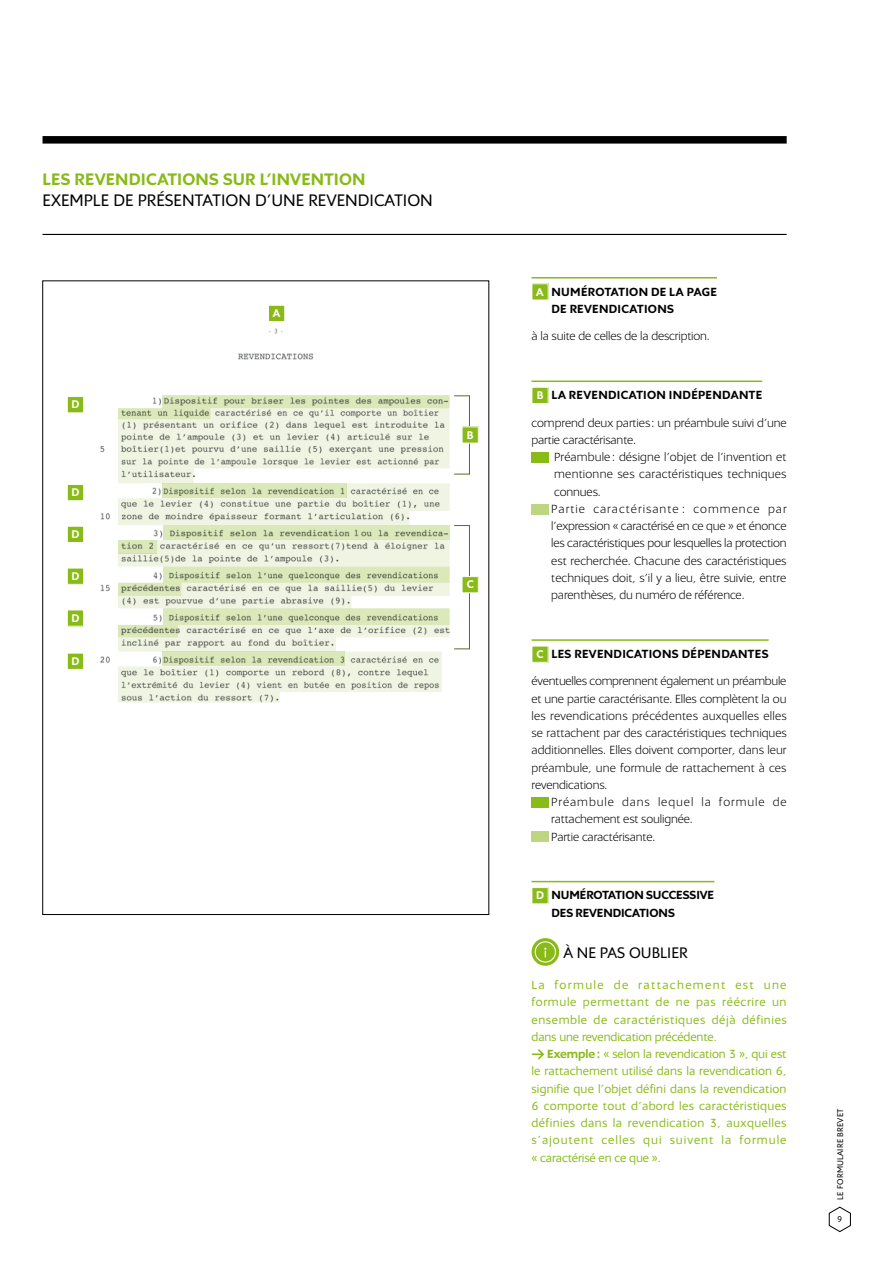
<style>
.page{position:relative;width:893px;height:1263px;background:#fff}
.page>*{position:absolute;margin:0;border:0;box-sizing:border-box;transform-origin:0 0}
.t1{font:18px "Inpi";color:#000}
.t2{font:700 18px "Inpi";letter-spacing:.01em;color:#89ba17}
.t3{font:16.5px "Inpi";color:#000}
.t4{font:300 12.75px/17.2px "Inpi";color:#000}
.t5{font:12.75px/17.2px "Inpi";letter-spacing:.035em;color:#89ba17;text-align:justify}
.t6{font:300 12.75px/17.2px "Inpi";letter-spacing:.075em;color:#000}
.t7{font:300 12.75px/27.6px "Inpi";letter-spacing:-.02em;color:#000}
.t8{font:700 12.75px/17.2px "Inpi";color:#000}
.t9{font:700 12.75px/17.2px "Inpi";letter-spacing:.025em;color:#000}
.t10{font:700 12px "Inpi";color:#fff}
.t11{font:9px "Inpi";letter-spacing:.02em;color:#000}
.s1{font-size:12px;color:#fff}
.s2{font-weight:700;font-size:12px;color:#fff}
.s3{font-weight:700}
</style>
<div class="page">
<svg style="left:828px;top:1206px;width:23px;height:26px"></svg>
<div style="left:43px;top:136px;width:744px;height:8px;background:#000"></div>
<hr style="left:531px;top:277px;width:186px;height:1px;background:#89ba17">
<hr style="left:531px;top:380px;width:231px;height:2px;background:#89ba17">
<hr style="left:531px;top:639px;width:238px;height:2px;background:#89ba17">
<hr style="left:531px;top:881px;width:183px;height:1px;background:#89ba17">
<div style="left:532px;top:284px;width:16px;height:16px;background:#89ba17"></div>
<div style="left:531px;top:283px;width:18px;height:17px;border:1px solid #fff"></div>
<div style="left:532px;top:387px;width:16px;height:16px;background:#89ba17"></div>
<div style="left:531px;top:387px;width:18px;height:17px;border:1px solid #fff"></div>
<div style="left:531px;top:452px;width:18px;height:11px;background:#89ba17"></div>
<div style="left:531px;top:504px;width:18px;height:10px;background:#bed682"></div>
<div style="left:532px;top:646px;width:16px;height:16px;background:#89ba17"></div>
<div style="left:531px;top:646px;width:18px;height:17px;border:1px solid #fff"></div>
<div style="left:531px;top:797px;width:18px;height:11px;background:#89ba17"></div>
<div style="left:531px;top:832px;width:18px;height:10px;background:#bed682"></div>
<div style="left:532px;top:887px;width:16px;height:17px;background:#89ba17"></div>
<div style="left:531px;top:887px;width:18px;height:17px;border:1px solid #fff"></div>
<svg style="left:531px;top:938px;width:28px;height:28px"></svg>
<svg style="left:531px;top:1049px;width:13px;height:10px"></svg>
<hr style="left:43px;top:234px;width:744px;height:1px;background:#000">
<svg style="left:163px;top:526px;width:287px;height:14px;background:#cbd7ac"></svg>
<div style="left:268px;top:305px;width:17px;height:16px;background:#89ba17"></div>
<div style="left:268px;top:305px;width:17px;height:17px;border:1px solid #fff"></div>
<svg style="left:118px;top:395px;width:352px;height:131px"></svg>
<svg style="left:118px;top:540px;width:352px;height:163px"></svg>
<hr style="left:469px;top:395px;width:1px;height:79px;background:#596c26">
<hr style="left:469px;top:525px;width:1px;height:124px;background:#596c26">
<div style="left:462px;top:427px;width:16px;height:16px;background:#89ba17"></div>
<div style="left:462px;top:577px;width:16px;height:16px;background:#89ba17"></div>
<div style="left:462px;top:576px;width:17px;height:17px;border:1px solid #fff"></div>
<div style="left:67px;top:653px;width:17px;height:16px;background:#89ba17"></div>
<div style="left:67px;top:653px;width:17px;height:17px;border:1px solid #fff"></div>
<div style="left:67px;top:610px;width:17px;height:16px;background:#89ba17"></div>
<div style="left:67px;top:610px;width:17px;height:17px;border:1px solid #fff"></div>
<div style="left:67px;top:568px;width:17px;height:16px;background:#89ba17"></div>
<div style="left:67px;top:568px;width:17px;height:17px;border:1px solid #fff"></div>
<div style="left:67px;top:526px;width:17px;height:16px;background:#89ba17"></div>
<div style="left:67px;top:526px;width:17px;height:17px;border:1px solid #fff"></div>
<div style="left:67px;top:484px;width:17px;height:17px;background:#89ba17"></div>
<div style="left:67px;top:484px;width:17px;height:17px;border:1px solid #fff"></div>
<div style="left:67px;top:397px;width:17px;height:16px;background:#89ba17"></div>
<div style="left:67px;top:396px;width:17px;height:17px;border:1px solid #fff"></div>
<h1 class="t2" style="left:43px;top:169px;width:324px">LES REVENDICATIONS SUR L’INVENTION</h1>
<h1 class="t1" style="left:43px;top:190px;width:389px">Exemple de présentation d’une revendication</h1>
<p class="t10" style="left:71px;top:398px;width:8px">D</p>
<p class="t10" style="left:71px;top:486px;width:8px">D</p>
<p class="t10" style="left:71px;top:527px;width:8px">D</p>
<p class="t10" style="left:71px;top:569px;width:8px">D</p>
<p class="t10" style="left:71px;top:611px;width:8px">D</p>
<p class="t10" style="left:71px;top:654px;width:8px">D</p>
<p class="t10" style="left:273px;top:306px;width:9px">A</p>
<p class="t10" style="left:467px;top:428px;width:8px">B</p>
<p class="t10" style="left:467px;top:578px;width:8px">C</p>
<p class="t9" style="left:551px;top:283px;width:167px;text-indent:-15px"><span class="s1">A</span> N UMÉROTATION DE LA PAGE<br>DE REVENDICATIONS</p>
<p class="t4" style="left:532px;top:328px;width:180px">à la suite de celles de la description.</p>
<p class="t4" style="left:532px;top:381px;width:257px;line-height:27.6px;text-indent:5px"><span class="s2">B</span> <span class="s3">LA REVENDICATION INDÉPENDANTE </span>comprend deux parties : un préambule suivi d’une</p>
<p class="t4" style="left:551px;top:431px;width:237px;text-indent:-20px">partie caractérisante.<br>Préambule : désigne l’objet de l’invention et mentionne ses caractéristiques techniques connues.<br>Partie caractérisante : commence par l’expression « caractérisé en ce que » et énonce les caractéristiques pour lesquelles la protection est recherchée. Chacune des caractéristiques techniques doit, s’il y a lieu, être suivie, entre parenthèses, du numéro de référence.</p>
<p class="t7" style="left:531px;top:640px;width:256px;text-indent:5px"><span class="s2">C</span> <span class="s3">LES REVENDICATIONS DÉPENDANTES </span>éventuelles comprennent également un préambule</p>
<p class="t4" style="left:531px;top:690px;width:257px;text-align:justify">et une partie caractérisante. Elles complètent la ou les revendications précédentes auxquelles elles se rattachent par des caractéristiques techniques additionnelles. Elles doivent comporter, dans leur préambule, une formule de rattachement à ces revendications.</p>
<p class="t6" style="left:551px;top:794px;width:237px">Préambule dans lequel la formule de rattachement est soulignée.<br>Partie caractérisante.</p>
<p class="t8" style="left:551px;top:887px;width:164px;text-indent:-15px"><span class="s1">D</span> N UMÉROTATION SUCCESSIVE<br>DES REVENDICATIONS</p>
<p class="t3" style="left:563px;top:944px;width:126px">à ne pas oublier</p>
<p class="t5" style="left:531px;top:976px;width:257px">La formule de rattachement est une formule permettant de ne pas réécrire un ensemble de caractéristiques déjà définies dans une revendication précédente.</p>
<p class="t5" style="left:531px;top:1045px;width:257px;text-indent:16px"><span class="s3">EXEMPLE:</span> « selon la revendication 3 », qui est le rattachement utilisé dans la revendication 6, signifie que l’objet défini dans la revendication 6 comporte tout d’abord les caractéristiques définies dans la revendication 3, auxquelles s’ajoutent celles qui suivent la formule « caractérisé en ce que ».</p>
<p class="t11" style="left:835px;top:1200px;width:93px;rotate:-90deg">Le formulaire brevet</p>
<p class="t11" style="left:837px;top:1214px;width:7px">9</p>
</div>
